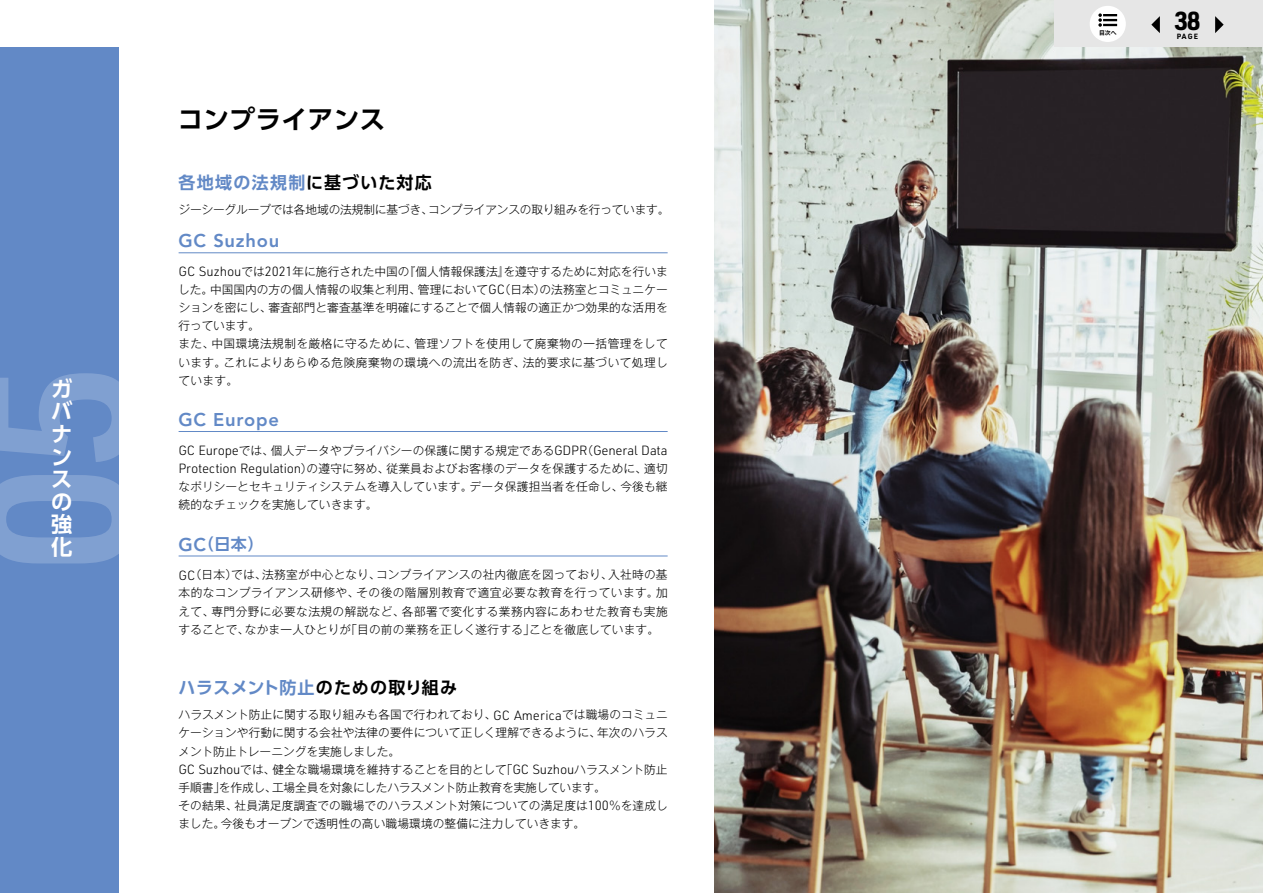
<style>
.page{position:relative;width:1263px;height:893px;background:#fff}
.page>*{position:absolute;margin:0;border:0;box-sizing:border-box;transform-origin:0 0}
.t1{font:600 201.9px "URWDIN";color:#fff}
.t2{font:700 25.5px "UD Shin Go Pr 6 De";letter-spacing:.02em;color:#000}
.t3{font:700 25.5px "URWDIN";color:#000}
.t4{font:700 21.3px/22.5px "UD Shin Go Pr 6 De";color:#fff;text-align:justify}
.t5{font:800 18.3px "Avenir LT Std";letter-spacing:.04em;color:#6289c6}
.t6{font:700 16.95px "UD Shin Go Pr 6 De";letter-spacing:.04em;color:#6289c6}
.t7{font:700 16.95px "UD Shin Go Pr 6 De";letter-spacing:.065em;color:#6289c6}
.t8{font:700 15.9px "UD Shin Go Pr 6 De";color:#6289c6}
.t9{font:300 11.7px/18px "Gothic MB101 Pr 6";letter-spacing:.005em;color:#000}
.t10{font:300 11.7px "Gothic MB101 Pr 6";letter-spacing:-.015em;color:#000}
.t11{font:700 7.5px "URWDIN";color:#000}
.t12{font:700 5.85px "Gothic MB101 Pr 6 De";color:#000}
.s1{color:#000}
.s2{font-family:"URWDIN";font-size:13.05px}
.s3{font-family:"Avenir LT Std";font-weight:800;font-size:18.3px}
</style>
<div class="page">
<img style="left:714px;top:0;width:549px;height:893px">
<hr style="left:179px;top:252px;width:489px;height:1px;background:#6289c6">
<hr style="left:179px;top:431px;width:489px;height:1px;background:#6289c6">
<hr style="left:179px;top:556px;width:489px;height:1px;background:#6289c6">
<div style="left:0;top:47px;width:119px;height:846px;background:#6289c6"></div>
<div style="left:1054px;top:0;width:209px;height:47px;background:#e6e6e6"></div>
<div style="left:1090px;top:6px;width:36px;height:36px;background:#fff;border-radius:50%"></div>
<svg style="left:1098px;top:13px;width:19px;height:14px"></svg>
<svg style="left:1215px;top:16px;width:9px;height:17px"></svg>
<svg style="left:1151px;top:16px;width:9px;height:17px"></svg>
<h1 class="t1" style="left:-78px;top:574px;width:214px;rotate:-90deg">05</h1>
<h3 class="t4" style="left:51px;top:377px;width:23px">ガバナンスの強化</h3>
<h2 class="t2" style="left:178px;top:98px;width:209px">コンプライアンス</h2>
<h3 class="t7" style="left:179px;top:169px;width:255px">各地域の法規制<span class="s1">に基づいた対応</span></h3>
<p class="t10" style="left:178px;top:200px;width:492px">ジーシーグループでは各地域の法規制に基づき、コンプライアンスの取り組みを行っています。</p>
<h3 class="t5" style="left:179px;top:230px;width:102px">GC Suzhou</h3>
<p class="t9" style="left:178px;top:262px;width:491px"><span class="s2">GC Suzhou</span>では<span class="s2">2021</span>年に施行された中国の『個人情報保護法』を遵守するために対応を行いました。中国国内の方の個人情報の収集と利用、管理において<span class="s2">GC</span>（日本）の法務室とコミュニケーションを密にし、審査部門と審査基準を明確にすることで個人情報の適正かつ効果的な活用を行っています。<br>また、中国環境法規制を厳格に守るために、管理ソフトを使用して廃棄物の一括管理をしています。これによりあらゆる危険廃棄物の環境への流出を防ぎ、法的要求に基づいて処理しています。</p>
<h3 class="t5" style="left:179px;top:409px;width:102px">GC Europe</h3>
<p class="t9" style="left:178px;top:440px;width:491px;text-align:justify"><span class="s2">GC Europe</span>では、個人データやプライバシーの保護に関する規定である<span class="s2">GDPR</span>（<span class="s2">General Data Protection Regulation</span>）の遵守に努め、従業員およびお客様のデータを保護するために、適切なポリシーとセキュリティシステムを導入しています。データ保護担当者を任命し、今後も継続的なチェックを実施していきます。</p>
<h3 class="t8" style="left:179px;top:531px;width:87px"><span class="s3">GC</span>（日本）</h3>
<p class="t9" style="left:178px;top:565px;width:491px;text-align:justify"><span class="s2">GC</span>（日本）では、法務室が中心となり、コンプライアンスの社内徹底を図っており、入社時の基本的なコンプライアンス研修や、その後の階層別教育で適宜必要な教育を行っています。加えて、専門分野に必要な法規の解説など、各部署で変化する業務内容にあわせた教育も実施することで、なかま一人ひとりが「目の前の業務を正しく遂行する」ことを徹底しています。</p>
<h3 class="t6" style="left:178px;top:674px;width:280px">ハラスメント防止<span class="s1">のための取り組み</span></h3>
<p class="t9" style="left:178px;top:705px;width:491px">ハラスメント防止に関する取り組みも各国で行われており、<span class="s2">GC America</span>では職場のコミュニケーションや行動に関する会社や法律の要件について正しく理解できるように、年次のハラスメント防止トレーニングを実施しました。<br><span class="s2">GC Suzhou</span>では、健全な職場環境を維持することを目的として｢<span class="s2">GC Suzhou</span>ハラスメント防止手順書｣を作成し、工場全員を対象にしたハラスメント防止教育を実施しています。<br>その結果、社員満足度調査での職場でのハラスメント対策についての満足度は<span class="s2">100</span>％を達成しました。今後もオープンで透明性の高い職場環境の整備に注力していきます。</p>
<p class="t12" style="left:1099px;top:28px;width:19px">目次へ</p>
<h2 class="t3" style="left:1174px;top:3px;width:28px">38</h2>
<p class="t11" style="left:1177px;top:31px;width:23px">PAGE</p>
</div>
